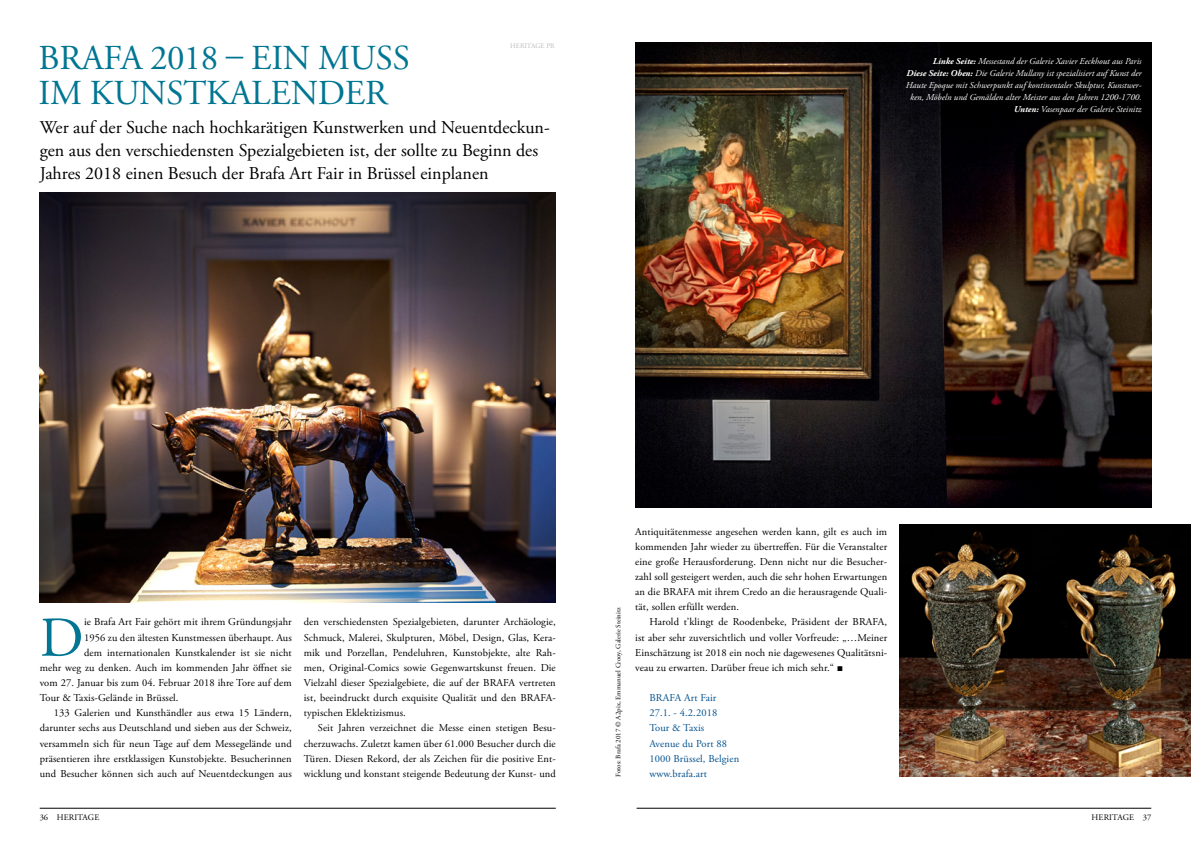
<style>
.page{position:relative;width:1191px;height:842px;background:#fff}
.page>*{position:absolute;margin:0;border:0;box-sizing:border-box;transform-origin:0 0}
.t1{font:56.2px "Adobe Garamond Pro";color:#007693}
.t2{font:35px/35px "Adobe Garamond Pro";letter-spacing:-.005em;color:#007693}
.t3{font:18px/22.7px "Adobe Garamond Pro";color:#000}
.t4{font:10.5px/15.1px "Adobe Garamond Pro";letter-spacing:.01em;color:#000;text-align:justify}
.t5{font:10.5px/15.1px "Adobe Garamond Pro";letter-spacing:.01em;color:#00518e}
.t6{font:italic 9px/12px "Adobe Garamond Pro";color:#fff;text-align:right}
.t7{font:8.5px "Adobe Garamond Pro";letter-spacing:.015em;color:#000}
.t8{font:7px "Adobe Garamond Pro";color:#000}
.t9{font:7px "Adobe Garamond Pro";color:#bbbcbc}
.s1{font-weight:700}
.s2{font-family:"Scala Pro"}
</style>
<div class="page">
<img style="left:635px;top:42px;width:516px;height:465px">
<img style="left:40px;top:193px;width:516px;height:409px">
<img style="left:900px;top:524px;width:291px;height:253px">
<hr style="left:636px;top:808px;width:515px;height:1px;background:#000">
<hr style="left:40px;top:808px;width:516px;height:1px;background:#000">
<p class="t9" style="left:510px;top:41px;width:46px">HERITAGE PR</p>
<h2 class="t2" style="left:39px;top:42px;width:373px">BRAFA 2018 – EIN MUSS<br>IM KUNSTKALENDER</h2>
<h3 class="t3" style="left:40px;top:117px;width:511px">Wer auf der Suche nach hochkarätigen Kunstwerken und Neuentdeckun&shy;gen aus den verschiedensten Spezialgebieten ist, der sollte zu Beginn des<br>Jahres 2018 einen Besuch der Brafa Art Fair in Brüssel einplanen</h3>
<p class="t6" style="left:906px;top:56px;width:237px"><span class="s1">Linke Seite:</span> Messestand der Galerie Xavier Eeckhout aus Paris<br><span class="s1">Diese Seite: Oben:</span> Die Galerie Mullany ist spezialisiert auf Kunst der Haute Epoque mit Schwerpunkt auf kontinentaler Skulptur, Kunstwer&shy;ken, Möbeln und Gemälden alter Meister aus den Jahren 1200-1700.<br><span class="s1">Unten:</span> Vasenpaar der Galerie Steinitz</p>
<h1 class="t1" style="left:40px;top:604px;width:45px">D</h1>
<p class="t4" style="left:84px;top:615px;width:209px">ie Brafa Art Fair gehört mit ihrem Gründungsjahr</p>
<p class="t4" style="left:84px;top:630px;width:209px">1956 zu den ältesten Kunstmessen überhaupt. Aus</p>
<p class="t4" style="left:84px;top:645px;width:209px">dem internationalen Kunstkalender ist sie nicht</p>
<p class="t4" style="left:40px;top:660px;width:253px">mehr weg zu denken. Auch im kommenden Jahr öffnet sie</p>
<p class="t4" style="left:40px;top:675px;width:253px">vom 27. Januar bis zum 04. Februar 2018 ihre Tore auf dem</p>
<p class="t4" style="left:40px;top:690px;width:140px">Tour &amp; Taxis-Gelände in Brüssel.</p>
<p class="t4" style="left:54px;top:706px;width:239px">133 Galerien und Kunsthändler aus etwa 15 Ländern,</p>
<p class="t4" style="left:40px;top:721px;width:253px">darunter sechs aus Deutschland und sieben aus der Schweiz,</p>
<p class="t4" style="left:40px;top:736px;width:253px">versammeln sich für neun Tage auf dem Messegelände und</p>
<p class="t4" style="left:40px;top:751px;width:253px">präsentieren ihre erstklassigen Kunstobjekte. Besucherinnen</p>
<p class="t4" style="left:40px;top:766px;width:253px">und Besucher können sich auch auf Neuentdeckungen aus</p>
<p class="t4" style="left:304px;top:615px;width:253px">den verschiedensten Spezialgebieten, darunter Archäologie, Schmuck, Malerei, Skulpturen, Möbel, Design, Glas, Kera&shy;mik und Porzellan, Pendeluhren, Kunstobjekte, alte Rah&shy;men, Original-Comics sowie Gegenwartskunst freuen. Die Vielzahl dieser Spezialgebiete, die auf der BRAFA vertreten ist, beeindruckt durch exquisite Qualität und den BRAFA&shy;typischen Eklektizismus.</p>
<p class="t4" style="left:304px;top:721px;width:253px;text-indent:14px">Seit Jahren verzeichnet die Messe einen stetigen Besu&shy;cherzuwachs. Zuletzt kamen über 61.000 Besucher durch die Türen. Diesen Rekord, der als Zeichen für die positive Ent&shy;wicklung und konstant steigende Bedeutung der Kunst- und</p>
<p class="t8" style="left:614px;top:777px;width:171px;rotate:-90deg">Fotos: Brafa 2017 © A2pix, Emmanuel Crooy, Galerie Steinitz</p>
<p class="t4" style="left:635px;top:524px;width:253px">Antiquitätenmesse angesehen werden kann, gilt es auch im kommenden Jahr wieder zu übertreffen. Für die Veranstalter eine große Herausforderung. Denn nicht nur die Besucher&shy;zahl soll gesteigert werden, auch die sehr hohen Erwartungen an die BRAFA mit ihrem Credo an die herausragende Quali&shy;tät, sollen erfüllt werden.</p>
<p class="t4" style="left:635px;top:615px;width:253px;text-indent:14px">Harold t’klingt de Roodenbeke, Präsident der BRAFA, ist aber sehr zuversichtlich und voller Vorfreude: „…Meiner Einschätzung ist 2018 ein noch nie dagewesenes Qualitätsni&shy;veau zu erwarten. Darüber freue ich mich sehr.“ <span class="s2">▪</span></p>
<p class="t5" style="left:649px;top:690px;width:91px">BRAFA Art Fair<br>27.1. - 4.2.2018<br>Tour &amp; Taxis<br>Avenue du Port 88<br>1000 Brüssel, Belgien www.brafa.art</p>
<p class="t7" style="left:40px;top:812px;width:61px">36 HERITAGE</p>
<p class="t7" style="left:1091px;top:812px;width:61px">HERITAGE 37</p>
</div>
